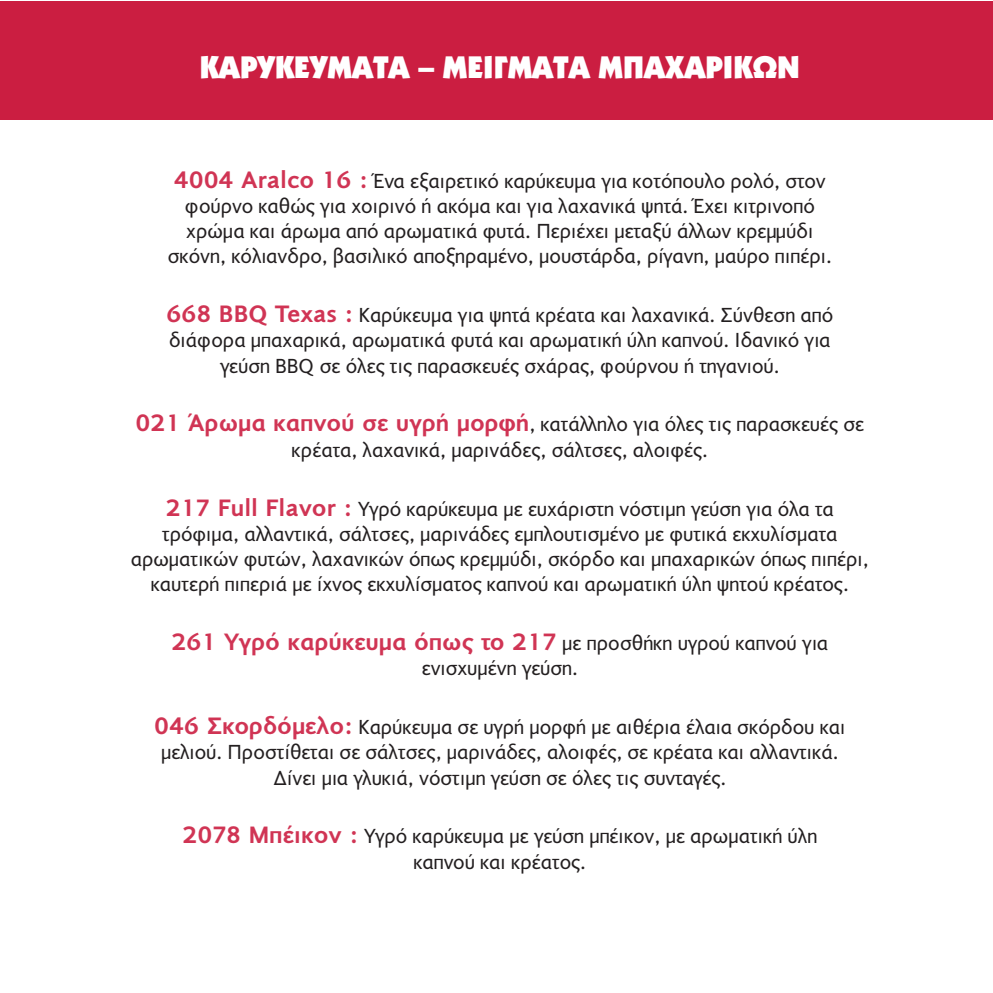
<style>
.page{position:relative;width:993px;height:993px;background:#fff}
.page>*{position:absolute;margin:0;border:0;box-sizing:border-box;transform-origin:0 0}
.t1{font:900 31.5px "Kabel ITC Hel";color:#fff}
.t2{font:700 24.5px "PF Diplomat Sans";color:rgb(203 30 65/.9)}
.t3{font:21px/25.2px "PF Diplomat Sans";color:#231f20;text-align:center}
.s1{font-weight:700;font-size:24.5px;color:rgb(203 30 65/.9)}
.s2{font-weight:400;font-size:21px;color:#231f20}
</style>
<div class="page">
<div style="left:0;top:1px;width:992px;height:118px;background:#cb1e41"></div>
<h1 class="t1" style="left:200px;top:50px;width:601px">ΚΑΡΥΚΕΥΜΑΤΑ – ΜΕΙΓΜΑΤΑ ΜΠΑΧΑΡΙΚΩΝ</h1>
<p class="t3" style="left:168px;top:168px;width:665px"><span class="s1">4004 Aralco 16 :</span> Ένα εξαιρετικό καρύκευµα για κοτόπουλο ρολό, στον φούρνο καθώς για χοιρινό ή ακόµα και για λαχανικά ψητά. Έχει κιτρινοπό χρώµα και άρωµα από αρωµατικά φυτά. Περιέχει µεταξύ άλλων κρεµµύδι σκόνη, κόλιανδρο, βασιλικό αποξηραµένο, µουστάρδα, ρίγανη, µαύρο πιπέρι.</p>
<p class="t3" style="left:166px;top:303px;width:668px"><span class="s1">668 BBQ Texas :</span> Καρύκευµα για ψητά κρέατα και λαχανικά. Σύνθεση από διάφορα µπαχαρικά, αρωµατικά φυτά και αρωµατική ύλη καπνού. Ιδανικό για γεύση BBQ σε όλες τις παρασκευές σχάρας, φούρνου ή τηγανιού.</p>
<p class="t3" style="left:135px;top:412px;width:729px"><span class="s1">021 Άρωµα καπνού σε υγρή µορφή</span>, κατάλληλο για όλες τις παρασκευές σε κρέατα, λαχανικά, µαρινάδες, σάλτσες, αλοιφές.</p>
<p class="t3" style="left:131px;top:496px;width:739px"><span class="s1">217 Full Flavor :</span> Υγρό καρύκευµα µε ευχάριστη νόστιµη γεύση για όλα τα τρόφιµα, αλλαντικά, σάλτσες, µαρινάδες εµπλουτισµένο µε φυτικά εκχυλίσµατα αρωµατικών φυτών, λαχανικών όπως κρεµµύδι, σκόρδο και µπαχαρικών όπως πιπέρι, καυτερή πιπεριά µε ίχνος εκχυλίσµατος καπνού και αρωµατική ύλη ψητού κρέατος.</p>
<p class="t2" style="left:171px;top:628px;width:658px">261 Υγρό καρύκευµα όπως το 217 <span class="s2">µε προσθήκη υγρού καπνού για</span></p>
<p class="t3" style="left:421px;top:655px;width:157px">ενισχυµένη γεύση.</p>
<p class="t3" style="left:154px;top:714px;width:692px"><span class="s1">046 Σκορδόµελο:</span> Καρύκευµα σε υγρή µορφή µε αιθέρια έλαια σκόρδου και µελιού. Προστίθεται σε σάλτσες, µαρινάδες, αλοιφές, σε κρέατα και αλλαντικά. ∆ίνει µια γλυκιά, νόστιµη γεύση σε όλες τις συνταγές.</p>
<p class="t3" style="left:182px;top:823px;width:636px"><span class="s1">2078 Μπέικον :</span> Υγρό καρύκευµα µε γεύση µπέικον, µε αρωµατική ύλη καπνού και κρέατος.</p>
</div>
